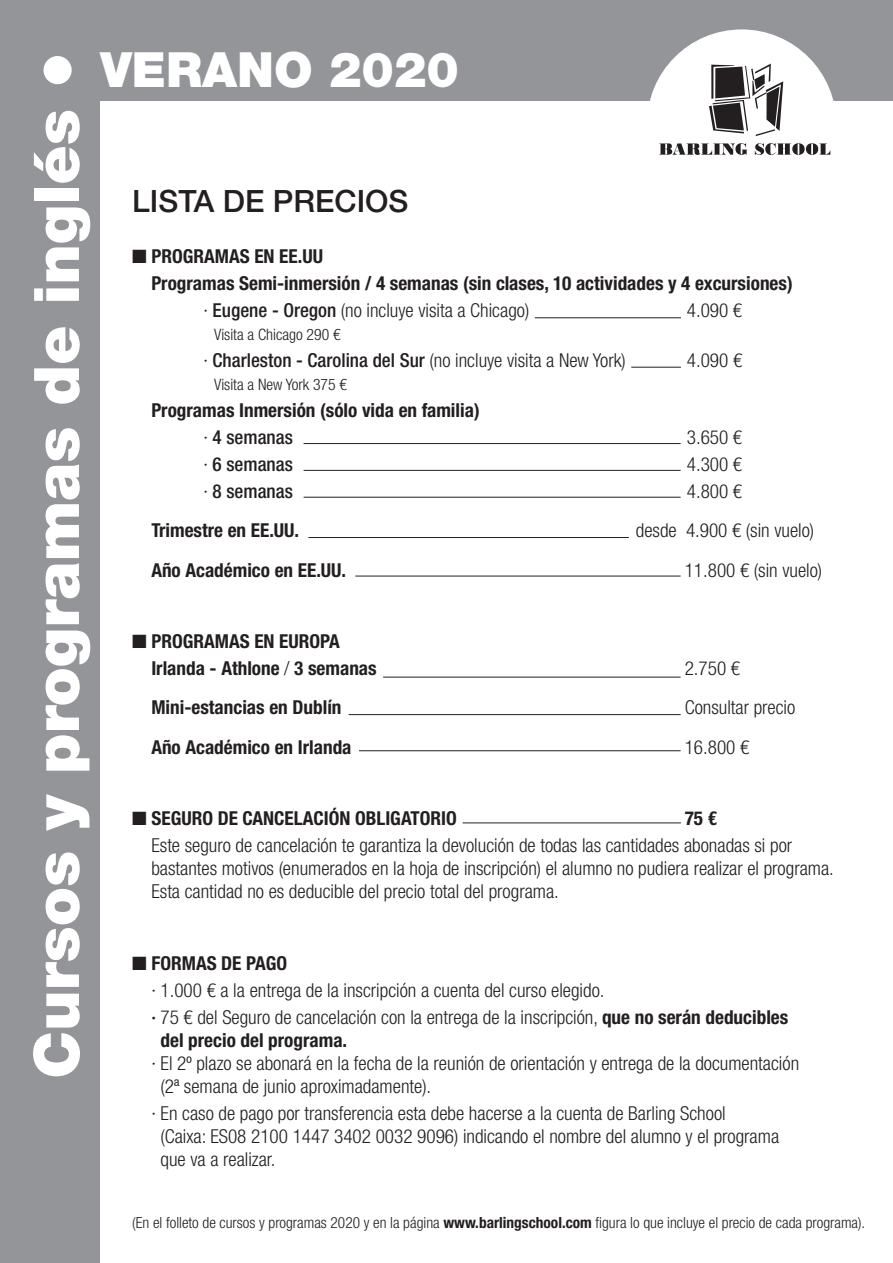
<style>
.page{position:relative;width:893px;height:1263px;background:#939598}
.page>*{position:absolute;margin:0;border:0;box-sizing:border-box;transform-origin:0 0}
.t1{font:900 62.7px "Helvetica Neue LT Std";color:#fff}
.t2{font:900 48.6px "Helvetica Neue LT Std";color:#fff}
.t3{font:500 30.75px "Helvetica Neue LT Std";color:#231f20}
.t4{font:300 condensed 19.2px/23.1px "Helvetica Neue LT Std";color:#231f20}
.t5{font:700 condensed 19.2px "Helvetica Neue LT Std";color:#231f20}
.t6{font:500 condensed 19.2px "Helvetica Neue LT Std";color:#231f20}
.t7{font:300 condensed 15.75px "Helvetica Neue LT Std";color:#231f20}
.t8{font:300 condensed 15.45px "Helvetica Neue LT Std";color:#231f20}
.s1{font-weight:500}
.s2{font-weight:300}
.s3{font-weight:700}
</style>
<div class="page">
<div style="left:647px;top:29px;width:189px;height:190px;background:#fff;border-radius:50%"></div>
<div style="left:100px;top:101px;width:793px;height:1162px;background:#fff"></div>
<div style="left:44px;top:56px;width:28px;height:28px;background:#fff;border-radius:50%"></div>
<svg style="left:709px;top:64px;width:74px;height:72px"></svg>
<svg style="left:755px;top:143px;width:75px;height:12px"></svg>
<svg style="left:659px;top:143px;width:88px;height:12px"></svg>
<hr style="left:535px;top:318px;width:146px;height:1px;background:#231f20">
<hr style="left:631px;top:367px;width:50px;height:1px;background:#231f20">
<hr style="left:304px;top:443px;width:377px;height:1px;background:#231f20">
<hr style="left:304px;top:470px;width:377px;height:1px;background:#231f20">
<hr style="left:304px;top:497px;width:377px;height:1px;background:#231f20">
<hr style="left:308px;top:537px;width:321px;height:1px;background:#231f20">
<hr style="left:355px;top:576px;width:326px;height:1px;background:#231f20">
<hr style="left:383px;top:677px;width:298px;height:1px;background:#231f20">
<hr style="left:359px;top:750px;width:322px;height:1px;background:#231f20">
<hr style="left:349px;top:714px;width:332px;height:1px;background:#231f20">
<hr style="left:463px;top:823px;width:218px;height:1px;background:#231f20">
<p class="t1" style="left:19px;top:1078px;width:971px;rotate:-90deg">Cursos y programas de inglés</p>
<p class="t2" style="left:100px;top:41px;width:360px">VERANO 2020</p>
<p class="t3" style="left:132px;top:182px;width:278px">LISTA DE PRECIOS</p>
<p class="t5" style="left:132px;top:245px;width:192px">■ PROGRAMAS EN EE.UU</p>
<p class="t5" style="left:151px;top:272px;width:643px">Programas Semi-inmersión / 4 semanas (sin clases, 10 actividades y 4 excursiones)</p>
<p class="t4" style="left:203px;top:299px;width:327px">· <span class="s1">Eugene - Oregon</span> (no incluye visita a Chicago)</p>
<p class="t4" style="left:687px;top:299px;width:57px">4.090 €</p>
<p class="t7" style="left:214px;top:325px;width:128px">Visita a Chicago 290 €</p>
<p class="t4" style="left:203px;top:348px;width:424px">· <span class="s1">Charleston - Carolina del Sur</span> (no incluye visita a New York)</p>
<p class="t4" style="left:687px;top:348px;width:57px">4.090 €</p>
<p class="t7" style="left:214px;top:375px;width:134px">Visita a New York 375 €</p>
<p class="t5" style="left:151px;top:398px;width:330px">Programas Inmersión (sólo vida en familia)</p>
<p class="t6" style="left:203px;top:425px;width:91px"><span class="s2">·</span> 4 semanas</p>
<p class="t4" style="left:687px;top:425px;width:57px">3.650 €</p>
<p class="t6" style="left:203px;top:452px;width:91px"><span class="s2">·</span> 6 semanas</p>
<p class="t4" style="left:687px;top:452px;width:57px">4.300 €</p>
<p class="t6" style="left:203px;top:479px;width:91px"><span class="s2">·</span> 8 semanas</p>
<p class="t4" style="left:687px;top:479px;width:57px">4.800 €</p>
<p class="t5" style="left:151px;top:519px;width:149px">Trimestre en EE.UU.</p>
<p class="t4" style="left:636px;top:519px;width:180px">desde 4.900 € (sin vuelo)</p>
<p class="t5" style="left:151px;top:558px;width:196px">Año Académico en EE.UU.</p>
<p class="t4" style="left:685px;top:558px;width:139px">11.800 € (sin vuelo)</p>
<p class="t5" style="left:132px;top:629px;width:209px">■ PROGRAMAS EN EUROPA</p>
<p class="t5" style="left:151px;top:656px;width:227px">Irlanda - Athlone <span class="s2">/</span> 3 semanas</p>
<p class="t4" style="left:685px;top:656px;width:57px">2.750 €</p>
<p class="t5" style="left:151px;top:696px;width:192px">Mini-estancias en Dublín</p>
<p class="t4" style="left:685px;top:696px;width:112px">Consultar precio</p>
<p class="t5" style="left:151px;top:735px;width:202px">Año Académico en Irlanda</p>
<p class="t4" style="left:685px;top:735px;width:66px">16.800 €</p>
<p class="t5" style="left:132px;top:807px;width:326px">■ SEGURO DE CANCELACIÓN OBLIGATORIO</p>
<p class="t5" style="left:685px;top:807px;width:34px">75 €</p>
<p class="t4" style="left:151px;top:834px;width:684px">Este seguro de cancelación te garantiza la devolución de todas las cantidades abonadas si por bastantes motivos (enumerados en la hoja de inscripción) el alumno no pudiera realizar el programa.<br>Esta cantidad no es deducible del precio total del programa.</p>
<p class="t5" style="left:132px;top:951px;width:156px">■ FORMAS DE PAGO</p>
<p class="t4" style="left:151px;top:978px;width:455px">· 1.000 € a la entrega de la inscripción a cuenta del curso elegido.</p>
<p class="t4" style="left:161px;top:1005px;width:629px;text-indent:-9px"><span class="s1">·</span> 75 € del Seguro de cancelación con la entrega de la inscripción, <span class="s3">que no serán deducibles del precio del programa.</span></p>
<p class="t4" style="left:161px;top:1051px;width:640px;text-indent:-9px">· El 2º plazo se abonará en la fecha de la reunión de orientación y entrega de la documentación (2ª semana de junio aproximadamente).</p>
<p class="t4" style="left:161px;top:1101px;width:620px;text-indent:-9px">· En caso de pago por transferencia esta debe hacerse a la cuenta de Barling School<br>(Caixa: ES08 2100 1447 3402 0032 9096) indicando el nombre del alumno y el programa que va a realizar.</p>
<p class="t8" style="left:132px;top:1213px;width:734px">(En el folleto de cursos y programas 2020 y en la página <span class="s3">www.barlingschool.com</span> figura lo que incluye el precio de cada programa).</p>
</div>
